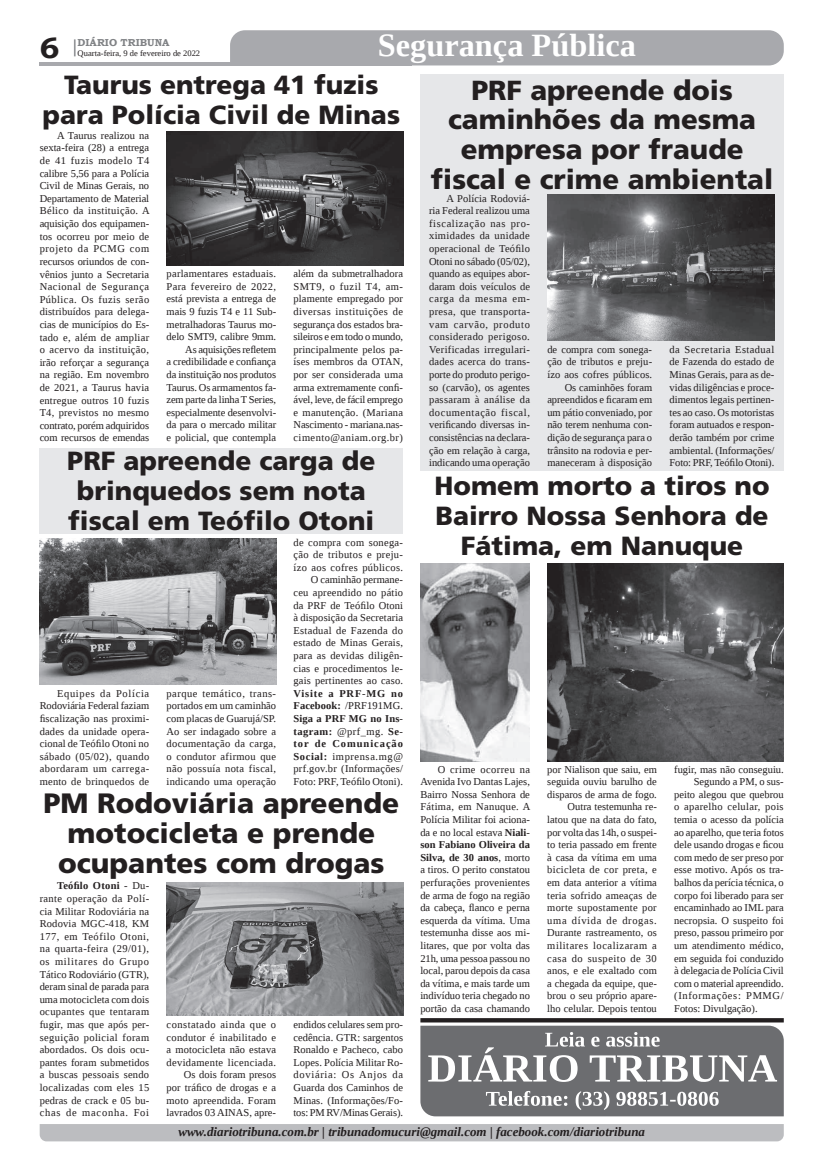
<style>
.page{position:relative;width:821px;height:1166px;background:#fff}
.page>*{position:absolute;margin:0;border:0;box-sizing:border-box;transform-origin:0 0}
.t1{font:700 32.38px "Liberation Serif";color:#fff}
.t2{font:700 29.31px "Bookman Old Style";color:#231f20}
.t3{font:900 28px/29.8px "Frutiger LT Std";color:#231f20;text-align:center}
.t4{font:900 27.56px/29.8px "Frutiger LT Std";color:#231f20;text-align:center}
.t5{font:900 26.25px/29.8px "Frutiger LT Std";color:#231f20;text-align:center}
.t6{font:italic 700 12.95px "Liberation Serif";color:#231f20}
.t7{font:10.5px/12.6px "Liberation Serif";color:#231f20;text-align:justify}
.t8{font:10.5px/12.6px "Liberation Serif";letter-spacing:.02em;color:#231f20;text-align:right}
.t9{font:10.5px "Liberation Serif";letter-spacing:.035em;color:#231f20}
.t10{font:10.5px "Liberation Serif";letter-spacing:.06em;color:#231f20}
.t11{font:700 10.06px "Bookman Old Style";color:#808285}
.t12{font:8.4px "Liberation Serif";color:#231f20}
.s1{font-weight:700}
</style>
<div class="page">
<svg style="left:74px;top:39px;width:2px;height:17px"></svg>
<hr style="left:40px;top:62px;width:372px;height:3px;background:#a8a9ad">
<div style="left:230px;top:30px;width:554px;height:35px;background:#a8a9ad"></div>
<div style="left:40px;top:1124px;width:744px;height:17px;background:#bcbdc0"></div>
<div style="left:40px;top:448px;width:363px;height:86px;background:#e6e7e9"></div>
<div style="left:420px;top:74px;width:364px;height:397px;background:#e6e7e9"></div>
<img style="left:547px;top:194px;width:227px;height:146px">
<img style="left:420px;top:563px;width:110px;height:199px">
<img style="left:547px;top:563px;width:237px;height:199px">
<img style="left:167px;top:132px;width:236px;height:133px">
<img style="left:40px;top:538px;width:236px;height:147px">
<img style="left:167px;top:882px;width:236px;height:134px">
<svg style="left:420px;top:1025px;width:364px;height:91px;background:#86878a"></svg>
<svg style="left:420px;top:1018px;width:364px;height:4px"></svg>
<h1 class="t1" style="left:378px;top:24px;width:260px">Segurança Pública</h1>
<h3 class="t5" style="left:43px;top:70px;width:359px">Taurus entrega 41 fuzis para Polícia Civil de Minas</h3>
<p class="t11" style="left:78px;top:35px;width:93px">DIÁRIO TRIBUNA</p>
<h2 class="t2" style="left:40px;top:27px;width:21px">6</h2>
<p class="t12" style="left:78px;top:48px;width:124px">Quarta-feira, 9 de fevereiro de 2022</p>
<h3 class="t4" style="left:431px;top:75px;width:344px">PRF apreende dois caminhões da mesma empresa por fraude fiscal e crime ambiental</h3>
<p class="t7" style="left:429px;top:192px;width:102px;text-indent:17px">A Polícia Rodoviá&shy;ria Federal realizou uma fiscalização nas pro&shy;ximidades da unidade operacional de Teófilo Otoni no sábado (05/02), quando as equipes abor&shy;daram dois veículos de carga da mesma em&shy;presa, que transporta&shy;vam carvão, produto considerado perigoso.<br>Verificadas irregulari&shy;dades acerca do trans&shy;porte do produto perigo&shy;so (carvão), os agentes passaram à análise da documentação fiscal, verificando diversas in&shy;consistências na declara&shy;ção em relação à carga, indicando uma operação</p>
<p class="t7" style="left:40px;top:129px;width:112px;text-indent:17px">A Taurus realizou na sexta-feira (28) a entrega de 41 fuzis modelo T4 calibre 5,56 para a Polícia Civil de Minas Gerais, no Departamento de Material Bélico da instituição. A aquisição dos equipamen&shy;tos ocorreu por meio de projeto da PCMG com recursos oriundos de con&shy;vênios junto a Secretaria Nacional de Segurança Pública. Os fuzis serão distribuídos para delega&shy;cias de municípios do Es&shy;tado e, além de ampliar o acervo da instituição, irão reforçar a segurança na região. Em novembro de 2021, a Taurus havia entregue outros 10 fuzis T4, previstos no mesmo contrato, porém adquiridos com recursos de emendas</p>
<p class="t7" style="left:167px;top:267px;width:111px;text-align:right">parlamentares estaduais.<br>Para fevereiro de 2022, está prevista a entrega de mais 9 fuzis T4 e 11 Sub&shy;metralhadoras Taurus mo&shy;delo SMT9, calibre 9mm.<br>As aquisições refletem<br>a credibilidade e confiança da instituição nos produtos<br>Taurus. Os armamentos fa&shy;zem parte da linha T Series, especialmente desenvolvi&shy;da para o mercado militar e policial, que contempla</p>
<p class="t7" style="left:294px;top:267px;width:111px">além da submetralhadora SMT9, o fuzil T4, am&shy;plamente empregado por diversas instituições de segurança dos estados bra&shy;sileiros e em todo o mundo, principalmente pelos pa&shy;íses membros da OTAN, por ser considerada uma arma extremamente confi&shy;ável, leve, de fácil emprego e manutenção. (Mariana Nascimento - mariana.nas&shy;cimento@aniam.org.br)</p>
<p class="t7" style="left:547px;top:343px;width:106px;text-align:right">de compra com sonega&shy;ção de tributos e preju&shy;ízo aos cofres públicos.<br>Os caminhões foram apreendidos e ficaram em um pátio conveniado, por não terem nenhuma con&shy;dição de segurança para o trânsito na rodovia e per&shy;maneceram à disposição</p>
<p class="t7" style="left:670px;top:343px;width:106px">da Secretaria Estadual de Fazenda do estado de Minas Gerais, para as de&shy;vidas diligências e proce&shy;dimentos legais pertinen&shy;tes ao caso. Os motoristas foram autuados e respon&shy;derão também por crime ambiental. (Informações/ Foto: PRF, Teófilo Otoni).</p>
<h3 class="t5" style="left:67px;top:446px;width:310px">PRF apreende carga de brinquedos sem nota fiscal em Teófilo Otoni</h3>
<h3 class="t5" style="left:435px;top:471px;width:337px">Homem morto a tiros no<br>Bairro Nossa Senhora de<br>Fátima, em Nanuque</h3>
<p class="t8" style="left:294px;top:536px;width:111px">de compra com sonega&shy;ção de tributos e preju&shy;ízo aos cofres públicos.<br>O caminhão permane&shy;ceu apreendido no pátio da PRF de Teófilo Otoni à disposição da Secretaria<br>Estadual de Fazenda do estado de Minas Gerais, para as devidas diligên&shy;cias e procedimentos le&shy;gais pertinentes ao caso.</p>
<p class="t7" style="left:293px;top:687px;width:111px"><span class="s1">Visite a PRF-MG no Facebook:</span> /PRF191MG.<br><span class="s1">Siga a PRF MG no Ins&shy;tagram:</span> @prf_mg. <span class="s1">Se&shy;tor de Comunicação Social:</span> imprensa.mg@ prf.gov.br (Informações/ Foto: PRF, Teófilo Otoni).</p>
<p class="t7" style="left:40px;top:687px;width:111px;text-indent:17px">Equipes da Polícia Rodoviária Federal faziam fiscalização nas proximi&shy;dades da unidade opera&shy;cional de Teófilo Otoni no sábado (05/02), quando abordaram um carrega&shy;mento de brinquedos de</p>
<p class="t7" style="left:167px;top:687px;width:111px">parque temático, trans&shy;portados em um caminhão com placas de Guarujá/SP.<br>Ao ser indagado sobre a documentação da carga, o condutor afirmou que não possuía nota fiscal, indicando uma operação</p>
<p class="t7" style="left:420px;top:763px;width:112px;text-indent:17px">O crime ocorreu na Avenida Ivo Dantas Lajes, Bairro Nossa Senhora de Fátima, em Nanuque. A Polícia Militar foi aciona&shy;da e no local estava <span class="s1">Niali&shy;son Fabiano Oliveira da Silva, de 30 anos</span>, morto a tiros. O perito constatou perfurações provenientes de arma de fogo na região da cabeça, flanco e perna esquerda da vítima. Uma testemunha disse aos mi&shy;litares, que por volta das 21h, uma pessoa passou no local, parou depois da casa da vítima, e mais tarde um indivíduo teria chegado no portão da casa chamando</p>
<p class="t7" style="left:547px;top:763px;width:111px;text-align:right">por Nialison que saiu, em seguida ouviu barulho de disparos de arma de fogo.<br>Outra testemunha re&shy;latou que na data do fato, por volta das 14h, o suspei&shy;to teria passado em frente à casa da vítima em uma bicicleta de cor preta, e em data anterior a vítima teria sofrido ameaças de morte supostamente por uma dívida de drogas.<br>Durante rastreamento, os militares localizaram a casa do suspeito de 30 anos, e ele exaltado com a chegada da equipe, que&shy;brou o seu próprio apare&shy;lho celular. Depois tentou</p>
<p class="t7" style="left:674px;top:763px;width:111px">fugir, mas não conseguiu.</p>
<p class="t7" style="left:694px;top:775px;width:92px">Segundo a PM, o sus-</p>
<p class="t7" style="left:674px;top:788px;width:111px">peito alegou que quebrou</p>
<p class="t9" style="left:674px;top:800px;width:111px">o aparelho celular, pois</p>
<p class="t7" style="left:674px;top:813px;width:111px">temia o acesso da polícia</p>
<p class="t7" style="left:674px;top:826px;width:111px">ao aparelho, que teria fotos</p>
<p class="t7" style="left:674px;top:838px;width:111px">dele usando drogas e ficou</p>
<p class="t7" style="left:674px;top:851px;width:111px">com medo de ser preso por</p>
<p class="t7" style="left:674px;top:863px;width:111px">esse motivo. Após os tra-</p>
<p class="t7" style="left:674px;top:876px;width:111px">balhos da perícia técnica, o</p>
<p class="t7" style="left:674px;top:889px;width:111px">corpo foi liberado para ser</p>
<p class="t7" style="left:674px;top:901px;width:111px">encaminhado ao IML para</p>
<p class="t7" style="left:674px;top:914px;width:111px">necropsia. O suspeito foi</p>
<p class="t7" style="left:674px;top:926px;width:111px">preso, passou primeiro por</p>
<p class="t7" style="left:674px;top:939px;width:111px">um atendimento médico,</p>
<p class="t7" style="left:674px;top:952px;width:111px">em seguida foi conduzido</p>
<p class="t7" style="left:674px;top:964px;width:111px">à delegacia de Polícia Civil</p>
<p class="t7" style="left:674px;top:977px;width:111px">com o material apreendido.</p>
<p class="t10" style="left:674px;top:989px;width:111px">(Informações: PMMG/</p>
<p class="t7" style="left:674px;top:1002px;width:85px">Fotos: Divulgação).</p>
<h3 class="t3" style="left:43px;top:788px;width:357px">PM Rodoviária apreende motocicleta e prende ocupantes com drogas</h3>
<p class="t7" style="left:40px;top:879px;width:111px;text-indent:17px"><span class="s1">Teófilo Otoni</span> - Du&shy;rante operação da Polí&shy;cia Militar Rodoviária na Rodovia MGC-418, KM 177, em Teófilo Otoni, na quarta-feira (29/01), os militares do Grupo Tático Rodoviário (GTR), deram sinal de parada para uma motocicleta com dois ocupantes que tentaram fugir, mas que após per&shy;seguição policial foram abordados. Os dois ocu&shy;pantes foram submetidos a buscas pessoais sendo localizadas com eles 15 pedras de crack e 05 bu&shy;chas de maconha. Foi</p>
<p class="t8" style="left:167px;top:1018px;width:111px">constatado ainda que o condutor é inabilitado e a motocicleta não estava devidamente licenciada.<br>Os dois foram presos<br>por tráfico de drogas e a moto apreendida. Foram lavrados 03 AINAS, apre-</p>
<p class="t7" style="left:294px;top:1018px;width:111px">endidos celulares sem pro&shy;cedência. GTR: sargentos Ronaldo e Pacheco, cabo Lopes. Polícia Militar Ro&shy;doviária: Os Anjos da Guarda dos Caminhos de Minas. (Informações/Fo&shy;tos: PM RV/Minas Gerais).</p>
<p class="t6" style="left:178px;top:1123px;width:468px">www.diariotribuna.com.br | tribunadomucuri@gmail.com | facebook.com/diariotribuna</p>
</div>
